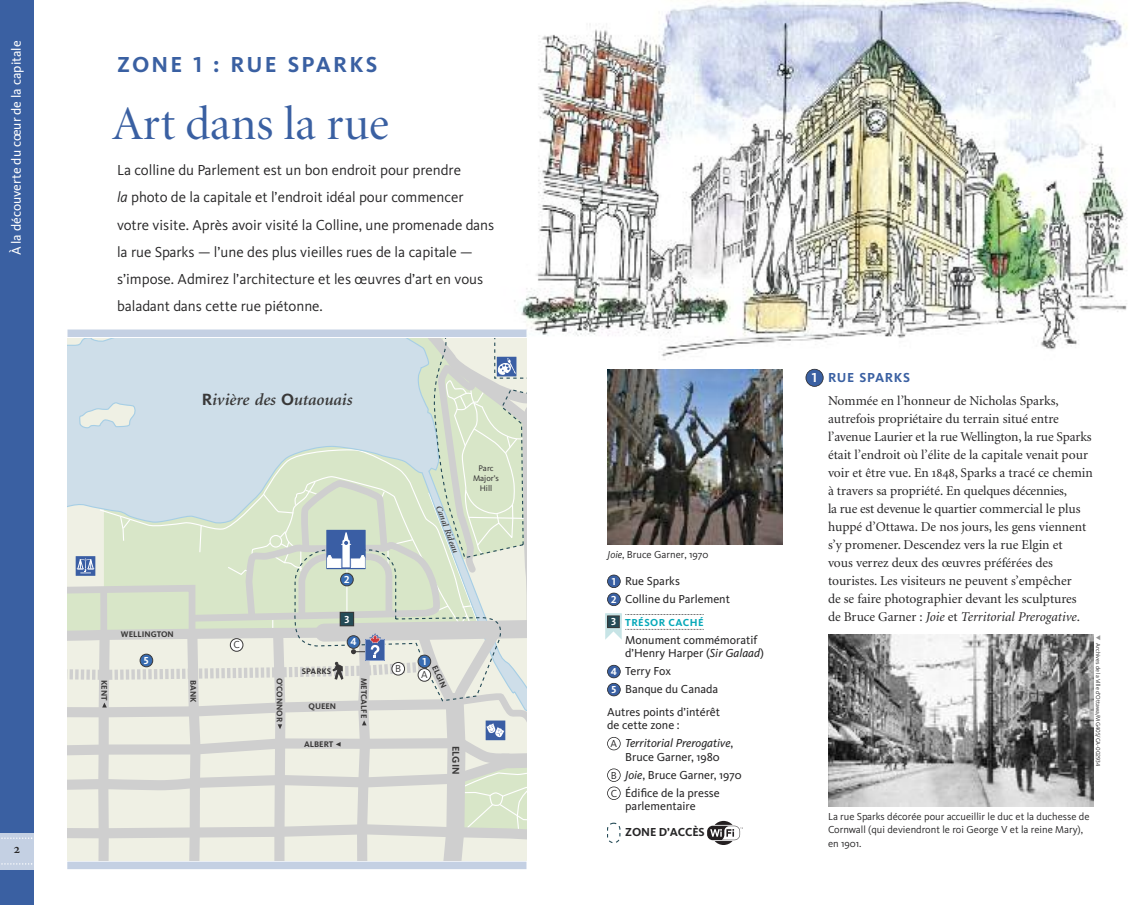
<style>
.page{position:relative;width:1134px;height:905px;background:#fff}
.page>*{position:absolute;margin:0;border:0;box-sizing:border-box;transform-origin:0 0}
.t1{font:48px "Minion Display";color:#3a60a2}
.t2{font:22.5px "Kievit Bold SC";letter-spacing:.1em;color:#3a60a2}
.t3{font:700 16.8px "Kievit";color:#393838}
.t4{font:15px/27px "Kievit";color:#272627}
.t5{font:13.5px/18px "Minion";color:#272627}
.t6{font:13.5px "Kievit";color:#fff}
.t7{font:13.5px "Kievit Bold SC";letter-spacing:.05em;color:#3a60a2}
.t8{font:13.5px "Minion Semibold SC";color:#272627}
.t9{font:13.5px "Kievit Bold SC";color:#fff}
.t10{font:12px/18px "Kievit";color:#272627}
.t11{font:italic 12px/13.5px "Kievit";color:#272627}
.t12{font:700 12px "Kievit";letter-spacing:-.01em;color:#272627}
.t13{font:10.5px/13.5px "Kievit";color:#272627}
.t14{font:10.5px "Kievit Bold SC";letter-spacing:.05em;color:#06a8b9}
.t15{font:10.5px/18px "Kievit Bold SC";color:#fff}
.t16{font:700 10.5px "Kievit";color:#fff}
.t17{font:10.5px "Kievit";color:#393838}
.t18{font:10.5px "Kievit";color:#393838}
.t19{font:10.5px "Kievit";color:#fff}
.t20{font:700 10.2px "Kievit";color:#393838}
.t21{font:italic 600 9px "Minion";color:#393838}
.t22{font:700 8.4px "Kievit";color:#393838}
.t23{font:8.4px/10.1px "Kievit";color:#393838;text-align:center}
.t24{font:6px "Kievit";color:#272627}
.s1{font-style:italic}
.s2{font-style:normal}
.s3{font-family:"Minion Regular SC"}
.s4{color:#939393}
.s5{font-family:"Kievit Regular SC"}
</style>
<div class="page">
<img style="left:514px;top:0;width:613px;height:422px">
<div style="left:0;top:0;width:34px;height:904px;background:#3a60a2"></div>
<div style="left:0;top:832px;width:34px;height:37px;background:#c4d0e3"></div>
<svg style="left:1px;top:837px;width:31px;height:1px"></svg>
<svg style="left:1px;top:863px;width:31px;height:1px"></svg>
<div style="left:806px;top:369px;width:17px;height:17px;background:#3a60a2;border-radius:50%"></div>
<div style="left:806px;top:369px;width:18px;height:18px;border:2px solid #272627;border-radius:50%"></div>
<svg style="left:68px;top:338px;width:458px;height:522px;background:#d8e0d9"></svg>
<div style="left:67px;top:861px;width:459px;height:8px;background:#c4d0e3"></div>
<div style="left:68px;top:329px;width:459px;height:8px;background:#c4d0e3"></div>
<svg style="left:605px;top:613px;width:99px;height:26px"></svg>
<div style="left:607px;top:768px;width:14px;height:13px;border:2px solid #272627;border-radius:50%"></div>
<div style="left:607px;top:786px;width:14px;height:13px;border:2px solid #272627;border-radius:50%"></div>
<div style="left:608px;top:575px;width:12px;height:12px;background:#3a60a2;border-radius:50%"></div>
<div style="left:607px;top:574px;width:14px;height:14px;border:2px solid #272627;border-radius:50%"></div>
<div style="left:608px;top:593px;width:12px;height:12px;background:#3a60a2;border-radius:50%"></div>
<div style="left:607px;top:592px;width:14px;height:14px;border:2px solid #272627;border-radius:50%"></div>
<div style="left:608px;top:665px;width:12px;height:13px;background:#3a60a2;border-radius:50%"></div>
<div style="left:607px;top:664px;width:14px;height:14px;border:2px solid #272627;border-radius:50%"></div>
<div style="left:608px;top:683px;width:12px;height:13px;background:#3a60a2;border-radius:50%"></div>
<div style="left:607px;top:683px;width:14px;height:13px;border:2px solid #272627;border-radius:50%"></div>
<svg style="left:607px;top:822px;width:13px;height:21px"></svg>
<svg style="left:707px;top:820px;width:36px;height:25px"></svg>
<div style="left:607px;top:737px;width:14px;height:13px;border:2px solid #272627;border-radius:50%"></div>
<img style="left:828px;top:634px;width:265px;height:172px">
<img style="left:608px;top:369px;width:175px;height:176px">
<p class="t6" style="left:12px;top:255px;width:216px;rotate:-90deg">À la découverte du cœur de la capitale</p>
<p class="t8" style="left:14px;top:843px;width:8px">2</p>
<h2 class="t2" style="left:117px;top:57px;width:262px">ZONE 1 : RUE SPARKS</h2>
<h1 class="t1" style="left:112px;top:105px;width:278px">Art dans la rue</h1>
<p class="t4" style="left:117px;top:158px;width:379px">La colline du Parlement est un bon endroit pour prendre<br><span class="s1">la</span> photo de la capitale et l’endroit idéal pour commencer votre visite. Après avoir visité la Colline, une promenade dans la rue Sparks — l’une des plus vieilles rues de la capitale — s’impose. Admirez l’architecture et les œuvres d’art en vous baladant dans cette rue piétonne.</p>
<p class="t3" style="left:202px;top:394px;width:152px">Rivière des Outaouais</p>
<p class="t22" style="left:107px;top:679px;width:22px;rotate:90deg">KENT</p>
<p class="t22" style="left:121px;top:631px;width:54px">WELLINGTON</p>
<p class="t16" style="left:144px;top:657px;width:6px">5</p>
<p class="t22" style="left:196px;top:679px;width:24px;rotate:90deg">BANK</p>
<p class="t17" style="left:233px;top:641px;width:8px">C</p>
<p class="t22" style="left:282px;top:677px;width:46px;rotate:90deg">O’CONNOR</p>
<p class="t15" style="left:344px;top:571px;width:7px">2</p>
<p class="t16" style="left:344px;top:615px;width:7px">3</p>
<p class="t16" style="left:350px;top:638px;width:8px">4</p>
<p class="t22" style="left:302px;top:668px;width:31px">SPARKS</p>
<p class="t22" style="left:309px;top:703px;width:29px">QUEEN</p>
<p class="t22" style="left:304px;top:741px;width:31px">ALBERT</p>
<p class="t22" style="left:367px;top:677px;width:42px;rotate:90deg">METCALFE</p>
<p class="t21" style="left:442px;top:504px;width:52px;rotate:69deg">Canal Rideau</p>
<p class="t23" style="left:473px;top:464px;width:28px">Parc<br>Major’s<br>Hill</p>
<p class="t18" style="left:395px;top:665px;width:8px">B</p>
<p class="t19" style="left:422px;top:658px;width:6px">1</p>
<p class="t22" style="left:437px;top:664px;width:25px;rotate:65deg">ELGIN</p>
<p class="t17" style="left:421px;top:671px;width:8px">A</p>
<p class="t20" style="left:459px;top:746px;width:30px;rotate:90deg">ELGIN</p>
<p class="t13" style="left:608px;top:549px;width:102px"><span class="s1">Joie</span>, Bruce Garner, 1970</p>
<p class="t10" style="left:625px;top:573px;width:106px">Rue Sparks<br>Colline du Parlement</p>
<p class="t14" style="left:625px;top:618px;width:80px">TRÉSOR CACHÉ</p>
<p class="t10" style="left:625px;top:634px;width:140px;line-height:13.5px">Monument commémoratif d’Henry Harper (<span class="s1">Sir Galaad</span>)</p>
<p class="t10" style="left:625px;top:663px;width:95px">Terry Fox<br>Banque du Canada</p>
<p class="t10" style="left:607px;top:706px;width:115px;line-height:13.5px">Autres points d’intérêt de cette zone :</p>
<p class="t11" style="left:625px;top:738px;width:110px">Territorial Prerogative<span class="s2">,<br>Bruce Garner, 1980</span></p>
<p class="t10" style="left:625px;top:767px;width:118px"><span class="s1">Joie</span>, Bruce Garner, 1970<br>Édifice de la presse</p>
<p class="t10" style="left:625px;top:798px;width:72px">parlementaire</p>
<p class="t12" style="left:625px;top:828px;width:81px">ZONE D’ACCÈS</p>
<p class="t15" style="left:611px;top:573px;width:7px">1<br>2</p>
<p class="t15" style="left:611px;top:613px;width:7px">3</p>
<p class="t15" style="left:611px;top:663px;width:8px">4<br>5</p>
<p class="t13" style="left:611px;top:737px;width:8px">A</p>
<p class="t13" style="left:611px;top:767px;width:8px;line-height:18px">B<br>C</p>
<p class="t9" style="left:812px;top:373px;width:7px">1</p>
<p class="t7" style="left:828px;top:373px;width:83px">RUE SPARKS</p>
<p class="t5" style="left:828px;top:392px;width:266px">Nommée en l’honneur de Nicholas Sparks, autrefois propriétaire du terrain situé entre l’avenue Laurier et la rue Wellington, la rue Sparks était l’endroit où l’élite de la capitale venait pour voir et être vue. En <span class="s3">1848</span>, Sparks a tracé ce chemin à travers sa propriété. En quelques décennies,<br>la rue est devenue le quartier commercial le plus huppé d’Ottawa. De nos jours, les gens viennent s’y promener. Descendez vers la rue Elgin et<br>vous verrez deux des œuvres préférées des touristes. Les visiteurs ne peuvent s’empêcher<br>de se faire photographier devant les sculptures<br>de Bruce Garner : <span class="s1">Joie</span> et <span class="s1">Territorial Prerogative</span>.</p>
<p class="t24" style="left:1100px;top:634px;width:133px;rotate:90deg"><span class="s4">▼</span> Archives de la Ville d’Ottawa<span class="s5">/MG405/CA-002934</span></p>
<p class="t13" style="left:828px;top:810px;width:263px">La rue Sparks décorée pour accueillir le duc et la duchesse de<br>Cornwall (qui deviendront le roi George V et la reine Mary), en 1901.</p>
</div>
